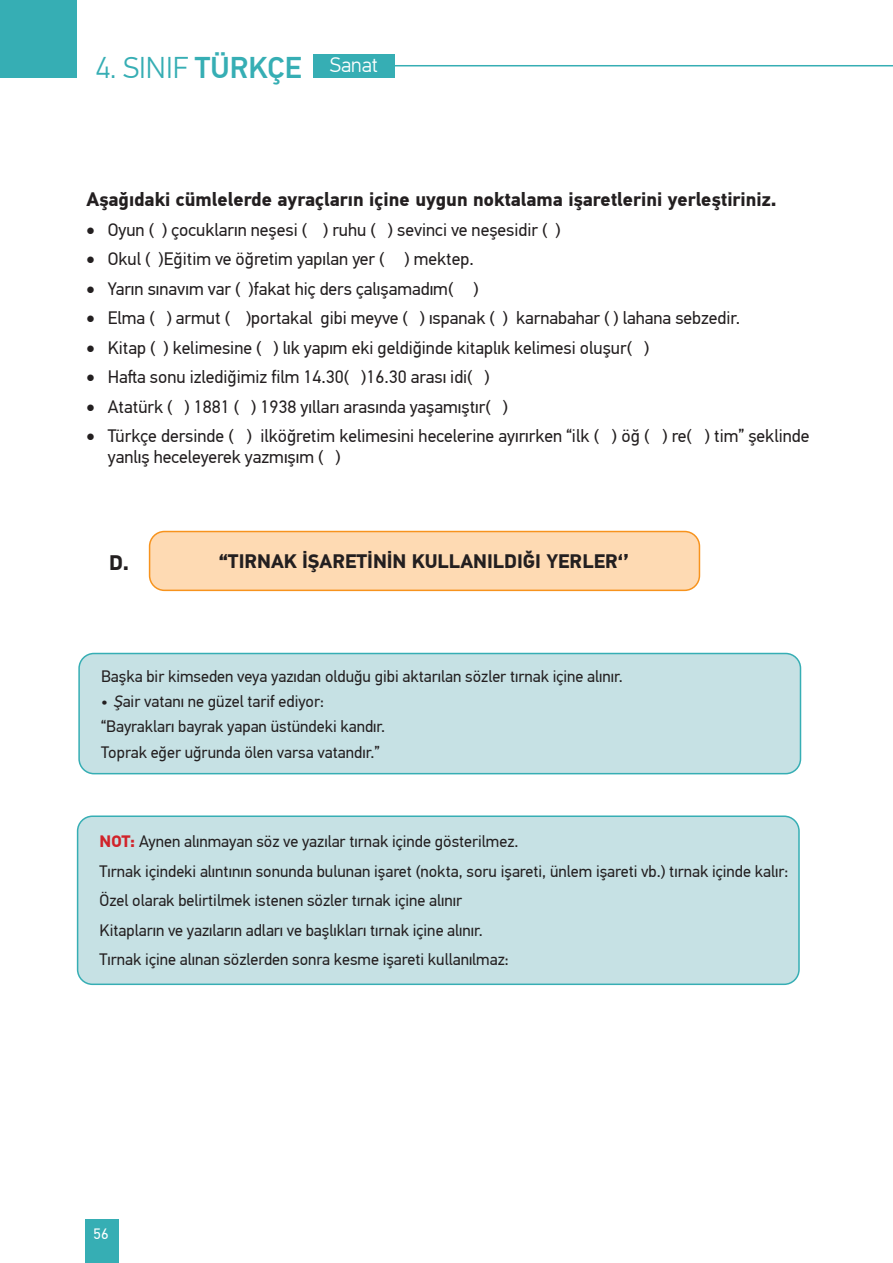
<style>
.page{position:relative;width:893px;height:1263px;background:#fff}
.page>*{position:absolute;margin:0;border:0;box-sizing:border-box;transform-origin:0 0}
.t1{font:300 30px "PF Din Text Pro";color:#36aeb4}
.t2{font:700 21px "PF Din Text Pro";color:#231f20}
.t3{font:700 19.5px "PF Din Text Pro";color:#231f20}
.t4{font:18px/21px "PF Din Text Pro";color:#231f20}
.t5{font:16.5px/29.5px "PF Din Text Pro";color:#231f20}
.t6{font:15px "PF Din Text Pro";color:#fff}
.s1{font-weight:500}
.s2{font-style:italic}
.s3{font-weight:700;color:#d1232a}
</style>
<div class="page">
<div style="left:313px;top:54px;width:81px;height:24px;background:#36aeb4"></div>
<div style="left:0;top:0;width:77px;height:78px;background:#36aeb4"></div>
<hr style="left:389px;top:65px;width:504px;height:1px;background:#36aeb4">
<div style="left:85px;top:1219px;width:33px;height:44px;background:#36aeb4"></div>
<div style="left:150px;top:531px;width:549px;height:59px;background:#fedab3;border-radius:15px"></div>
<div style="left:149px;top:531px;width:551px;height:60px;border:2px solid #f7931d;border-radius:15px"></div>
<div style="left:79px;top:653px;width:721px;height:121px;background:#c6e1e4;border-radius:15px"></div>
<div style="left:78px;top:653px;width:723px;height:121px;border:2px solid #36aeb4;border-radius:15px"></div>
<div style="left:78px;top:816px;width:721px;height:168px;background:#c6e1e4;border-radius:15px"></div>
<div style="left:77px;top:815px;width:723px;height:170px;border:2px solid #36aeb4;border-radius:15px"></div>
<h1 class="t1" style="left:96px;top:50px;width:284px">4. SINIF <span class="s1">TÜRKÇE</span> <sup>Sanat</sup></h1>
<p class="t3" style="left:87px;top:187px;width:692px">Aşağıdaki cümlelerde ayraçların içine uygun noktalama işaretlerini yerleştiriniz.</p>
<p class="t4" style="left:87px;top:219px;width:476px">• Oyun ( ) çocukların neşesi ( ) ruhu ( ) sevinci ve neşesidir ( )</p>
<p class="t4" style="left:87px;top:249px;width:389px">• Okul ( )Eğitim ve öğretim yapılan yer ( ) mektep.</p>
<p class="t4" style="left:87px;top:278px;width:394px">• Yarın sınavım var ( )fakat hiç ders çalışamadım( )</p>
<p class="t4" style="left:87px;top:308px;width:655px">• Elma ( ) armut ( )portakal gibi meyve ( ) ıspanak ( ) karnabahar ( ) lahana sebzedir.</p>
<p class="t4" style="left:87px;top:337px;width:564px">• Kitap ( ) kelimesine ( ) lık yapım eki geldiğinde kitaplık kelimesi oluşur( )</p>
<p class="t4" style="left:87px;top:367px;width:405px">• Hafta sonu izlediğimiz film 14.30( )16.30 arası idi( )</p>
<p class="t4" style="left:87px;top:396px;width:423px">• Atatürk ( ) 1881 ( ) 1938 yılları arasında yaşamıştır( )</p>
<p class="t4" style="left:108px;top:426px;width:703px;text-indent:-21px">• Türkçe dersinde ( ) ilköğretim kelimesini hecelerine ayırırken “ilk ( ) öğ ( ) re( ) tim” şeklinde yanlış heceleyerek yazmışım ( )</p>
<p class="t2" style="left:109px;top:550px;width:22px">D.</p>
<p class="t3" style="left:219px;top:550px;width:411px">“TIRNAK İŞARETİNİN KULLANILDIĞI YERLER‘’</p>
<p class="t5" style="left:101px;top:662px;width:523px">Başka bir kimseden veya yazıdan olduğu gibi aktarılan sözler tırnak içine alınır.</p>
<p class="t5" style="left:101px;top:689px;width:286px;line-height:25.2px">• <span class="s2">Ş</span>air vatanı ne güzel tarif ediyor: “Bayrakları bayrak yapan üstündeki kandır.<br>Toprak eğer uğrunda ölen varsa vatandır.”</p>
<p class="t5" style="left:100px;top:827px;width:690px"><span class="s3">NOT:</span> Aynen alınmayan söz ve yazılar tırnak içinde gösterilmez.<br>Tırnak içindeki alıntının sonunda bulunan işaret (nokta, soru işareti, ünlem işareti vb.) tırnak içinde kalır:<br>Özel olarak belirtilmek istenen sözler tırnak içine alınır<br>Kitapların ve yazıların adları ve başlıkları tırnak içine alınır.<br>Tırnak içine alınan sözlerden sonra kesme işareti kullanılmaz:</p>
<p class="t6" style="left:94px;top:1225px;width:16px">56</p>
</div>
